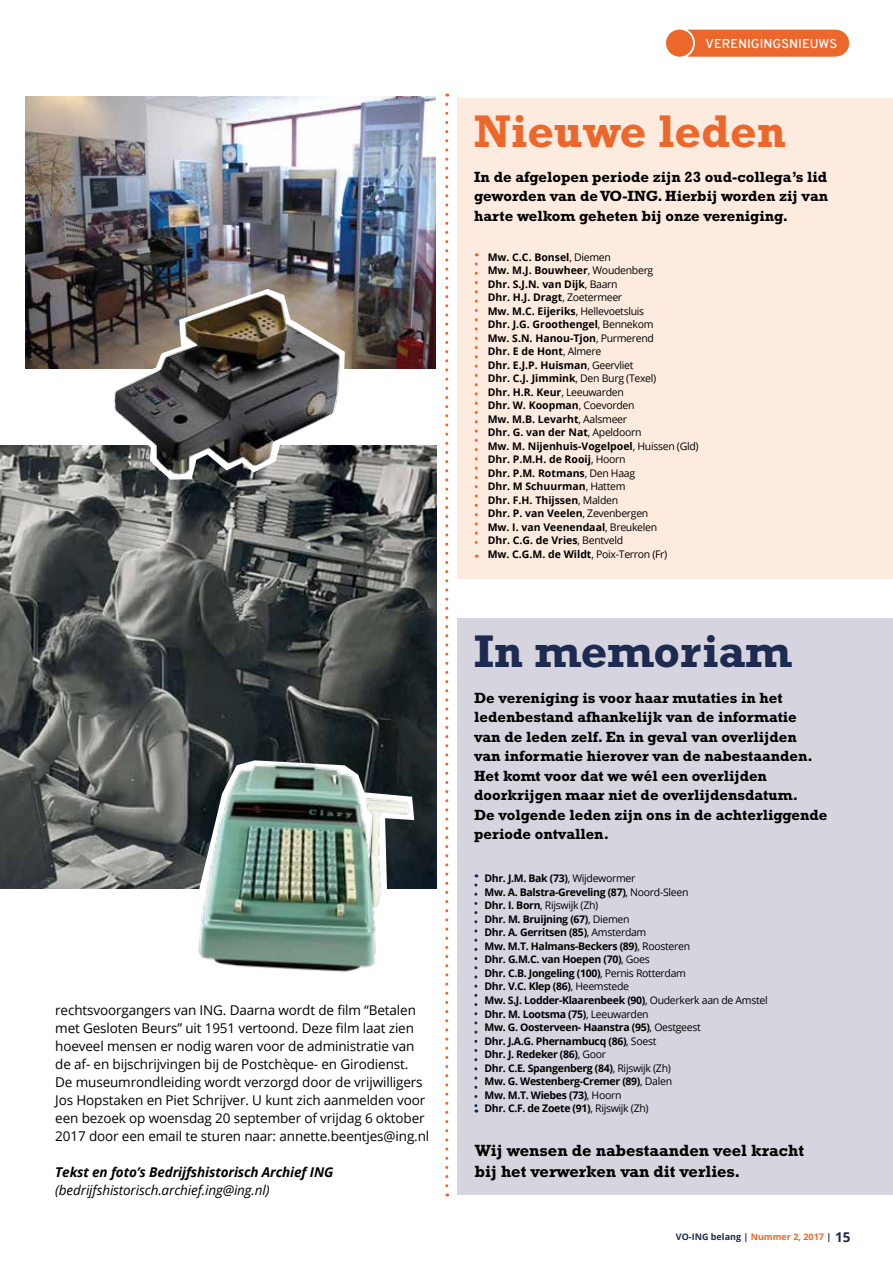
<style>
.page{position:relative;width:893px;height:1263px;background:#fff}
.page>*{position:absolute;margin:0;border:0;box-sizing:border-box;transform-origin:0 0}
.t1{font:700 46.5px "Rockwell";color:#ec672c}
.t2{font:700 46.5px "Rockwell";color:#1e2b51}
.t3{font:700 16.5px/21px "Rockwell";color:#000}
.t4{font:700 15px/19.5px "Rockwell";color:#000}
.t5{font:13.5px/18px "Open Sans";letter-spacing:-.01em;color:#000}
.t6{font:italic 700 13.5px "Open Sans";letter-spacing:-.01em;color:#000}
.t7{font:italic 13.5px "Open Sans";letter-spacing:-.01em;color:#000}
.t8{font:12.75px "Overpass";letter-spacing:.005em;color:#fff}
.t9{font:700 10.5px/13.5px "Open Sans";color:#000}
.t10{font:700 10.5px/13.5px "Open Sans";letter-spacing:-.03em;color:#000}
.t11{font:700 9px "Open Sans";color:#1e2b51}
.s1{font-weight:400}
.s2{color:#ec672c}
.s3{font-size:13.5px}
</style>
<div class="page">
<div style="left:822px;top:30px;width:27px;height:26px;background:#ec672c;border-radius:50%"></div>
<div style="left:687px;top:30px;width:145px;height:26px;background:#ec672c"></div>
<div style="left:666px;top:30px;width:27px;height:26px;background:#ec672c;border-radius:50%"></div>
<div style="left:457px;top:619px;width:436px;height:576px;background:#d6d4de"></div>
<svg style="left:474px;top:885px;width:3px;height:227px"></svg>
<div style="left:457px;top:98px;width:436px;height:480px;background:#fdebdf"></div>
<svg style="left:475px;top:264px;width:3px;height:294px"></svg>
<img style="left:0;top:446px;width:436px;height:443px">
<img style="left:25px;top:97px;width:411px;height:272px">
<img style="left:92px;top:281px;width:264px;height:209px">
<img style="left:188px;top:754px;width:228px;height:218px">
<svg style="left:445px;top:104px;width:3px;height:1092px"></svg>
<p class="t5" style="left:55px;top:1000px;width:376px">rechtsvoorgangers van ING. Daarna wordt de film “Betalen met Gesloten Beurs” uit 1951 vertoond. Deze film laat zien hoeveel mensen er nodig waren voor de administratie van de af- en bijschrijvingen bij de Postchèque- en Girodienst.<br>De museumrondleiding wordt verzorgd door de vrijwilligers Jos Hopstaken en Piet Schrijver. U kunt zich aanmelden voor een bezoek op woensdag 20 september of vrijdag 6 oktober 2017 door een email te sturen naar: annette.beentjes@ing.nl</p>
<p class="t6" style="left:55px;top:1162px;width:280px">Tekst en foto’s Bedrijfshistorisch Archief ING</p>
<p class="t7" style="left:55px;top:1180px;width:216px">(bedrijfshistorisch.archief.ing@ing.nl)</p>
<p class="t8" style="left:706px;top:36px;width:133px">VERENIGINGSNIEUWS</p>
<h1 class="t1" style="left:474px;top:103px;width:313px">Nieuwe leden</h1>
<h3 class="t4" style="left:474px;top:167px;width:355px;text-align:justify">In de afgelopen periode zijn 23 oud-collega’s lid geworden van de VO-ING. Hierbij worden zij van harte welkom geheten bij onze vereniging.</h3>
<p class="t9" style="left:488px;top:250px;width:212px">Mw. C.C. Bonsel<span class="s1">, Diemen<br></span>Mw. M.J. Bouwheer<span class="s1">, Woudenberg<br></span>Dhr. S.J.N. van Dijk<span class="s1">, Baarn<br></span>Dhr. H.J. Dragt<span class="s1">, Zoetermeer<br></span>Mw. M.C. Eijeriks<span class="s1">, Hellevoetsluis<br></span>Dhr. J.G. Groothengel<span class="s1">, Bennekom<br></span>Mw. S.N. Hanou-Tjon<span class="s1">, Purmerend<br></span>Dhr. E de Hont<span class="s1">, Almere<br></span>Dhr. E.J.P. Huisman<span class="s1">, Geervliet<br></span>Dhr. C.J. Jimmink<span class="s1">, Den Burg (Texel)<br></span>Dhr. H.R. Keur<span class="s1">, Leeuwarden<br></span>Dhr. W. Koopman<span class="s1">, Coevorden<br></span>Mw. M.B. Levarht<span class="s1">, Aalsmeer<br></span>Dhr. G. van der Nat<span class="s1">, Apeldoorn<br></span>Mw. M. Nijenhuis-Vogelpoel<span class="s1">, Huissen (Gld)<br></span>Dhr. P.M.H. de Rooij<span class="s1">, Hoorn<br></span>Dhr. P.M. Rotmans<span class="s1">, Den Haag<br></span>Dhr. M Schuurman<span class="s1">, Hattem<br></span>Dhr. F.H. Thijssen<span class="s1">, Malden<br></span>Dhr. P. van Veelen<span class="s1">, Zevenbergen<br></span>Mw. I. van Veenendaal<span class="s1">, Breukelen<br></span>Dhr. C.G. de Vries<span class="s1">, Bentveld<br></span>Mw. C.G.M. de Wildt<span class="s1">, Poix-Terron (Fr)</span></p>
<h1 class="t2" style="left:474px;top:624px;width:319px">In memoriam</h1>
<p class="t4" style="left:474px;top:687px;width:355px">De vereniging is voor haar mutaties in het ledenbestand afhankelijk van de informatie<br>van de leden zelf. En in geval van overlijden<br>van informatie hierover van de nabestaanden.<br>Het komt voor dat we wél een overlijden doorkrijgen maar niet de overlijdensdatum.<br>De volgende leden zijn ons in de achterliggende periode ontvallen.</p>
<p class="t10" style="left:484px;top:872px;width:285px">Dhr. J.M. Bak (73)<span class="s1">, Wijdewormer<br></span>Mw. A. Balstra-Greveling (87)<span class="s1">, Noord-Sleen<br></span>Dhr. I. Born<span class="s1">, Rijswijk (Zh)<br></span>Dhr. M. Bruijning (67)<span class="s1">, Diemen<br></span>Dhr. A. Gerritsen (85)<span class="s1">, Amsterdam<br></span>Mw. M.T. Halmans-Beckers (89)<span class="s1">, Roosteren<br></span>Dhr. G.M.C. van Hoepen (70)<span class="s1">, Goes<br></span>Dhr. C.B. Jongeling (100)<span class="s1">, Pernis Rotterdam<br></span>Dhr. V.C. Klep (86)<span class="s1">, Heemstede<br></span>Mw. S.J. Lodder-Klaarenbeek (90)<span class="s1">, Ouderkerk aan de Amstel </span>Dhr. M. Lootsma (75)<span class="s1">, Leeuwarden<br></span>Mw. G. Oosterveen- Haanstra (95)<span class="s1">, Oestgeest<br></span>Dhr. J.A.G. Phernambucq (86)<span class="s1">, Soest<br></span>Dhr. J. Redeker (86)<span class="s1">, Goor<br></span>Dhr. C.E. Spangenberg (84)<span class="s1">, Rijswijk (Zh)<br></span>Mw. G. Westenberg-Cremer (89)<span class="s1">, Dalen<br></span>Mw. M.T. Wiebes (73)<span class="s1">, Hoorn<br></span>Dhr. C.F. de Zoete (91)<span class="s1">, Rijswijk (Zh)</span></p>
<h2 class="t3" style="left:475px;top:1139px;width:331px">Wij wensen de nabestaanden veel kracht bij het verwerken van dit verlies.</h2>
<p class="t11" style="left:676px;top:1231px;width:176px">VO-ING belang | <span class="s2">Nummer 2, 2017</span> | <span class="s3">15</span></p>
</div>
